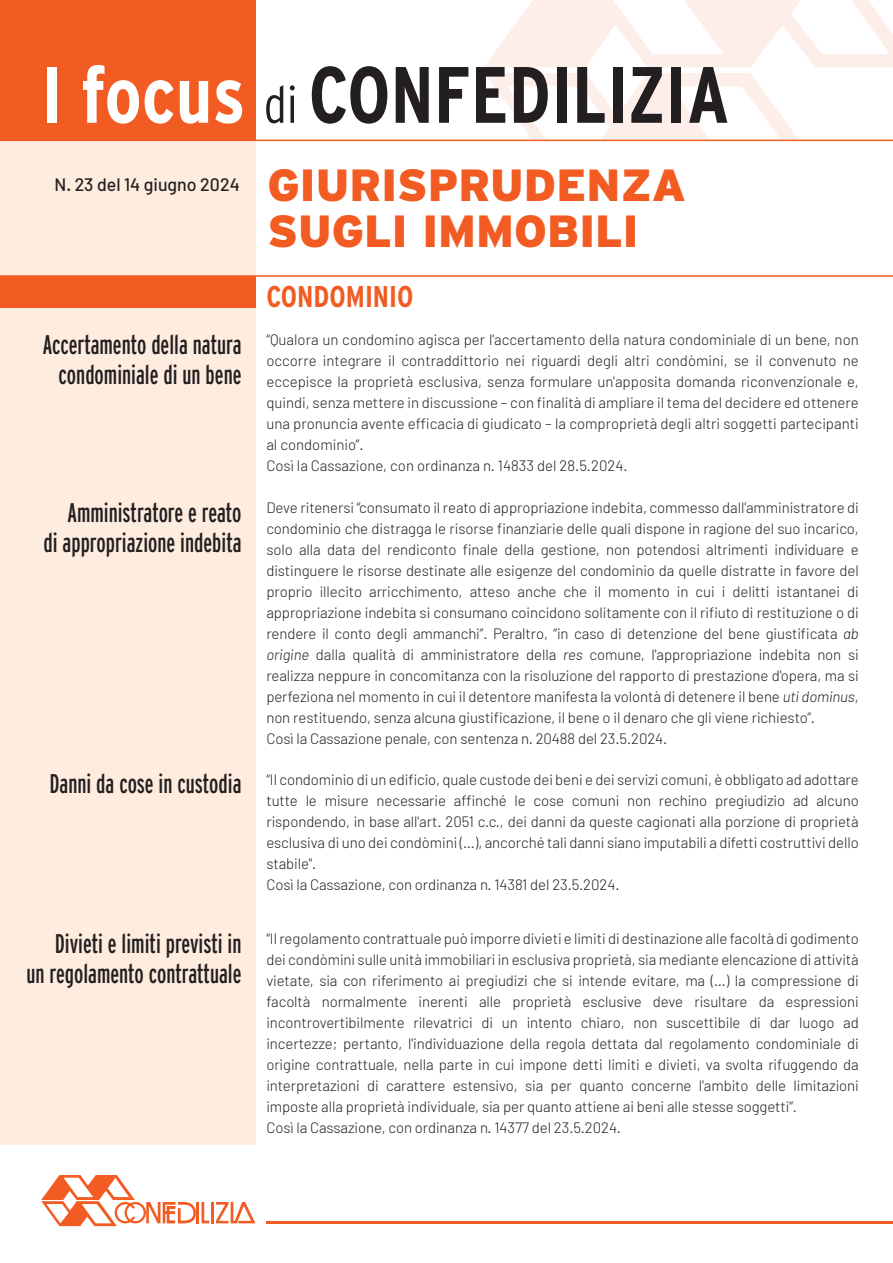
<style>
.page{position:relative;width:893px;height:1263px;background:#fff}
.page>*{position:absolute;margin:0;border:0;box-sizing:border-box;transform-origin:0 0}
.t1{font:700 condensed 79.65px "Interstate";color:#231f20}
.t2{font:900 45px/45.5px "Interstate";color:#f25b21}
.t3{font:700 condensed 30px "Interstate";color:#f25b21}
.t4{font:extra-condensed 27px/30.5px "Interstate";color:#231f20;text-align:right}
.t5{font:500 18px "Barlow";color:#231f20}
.t6{font:300 15px/21px "Barlow";letter-spacing:-.005em;color:#231f20}
.s1{color:#fff}
.s2{font-weight:300;font-size:51.75px}
.s3{font-style:italic}
</style>
<div class="page">
<div style="left:0;top:0;width:255px;height:1144px;background:#feecdf"></div>
<hr style="left:267px;top:1221px;width:626px;height:2px;background:#f25b21">
<hr style="left:196px;top:1202px;width:3px;height:21px;background:#f25b21">
<svg style="left:202px;top:1202px;width:7px;height:21px"></svg>
<hr style="left:211px;top:1202px;width:3px;height:21px;background:#f25b21">
<svg style="left:216px;top:1202px;width:39px;height:21px"></svg>
<svg style="left:41px;top:1175px;width:155px;height:51px"></svg>
<svg style="left:484px;top:0;width:409px;height:67px"></svg>
<svg style="left:485px;top:73px;width:313px;height:66px"></svg>
<div style="left:0;top:0;width:255px;height:140px;background:#f25b21"></div>
<hr style="left:0;top:140px;width:893px;height:1px;background:#f25b21">
<hr style="left:0;top:275px;width:893px;height:2px;background:#f25b21">
<div style="left:0;top:276px;width:255px;height:31px;background:#f25b21"></div>
<h1 class="t1" style="left:41px;top:50px;width:690px"><span class="s1">I focus</span> <span class="s2">di</span> CONFEDILIZIA</h1>
<p class="t5" style="left:54px;top:173px;width:187px">N. 23 del 14 giugno 2024</p>
<h2 class="t2" style="left:267px;top:162px;width:420px">GIURISPRUDENZA<br>SUGLI IMMOBILI</h2>
<h3 class="t3" style="left:266px;top:280px;width:149px">CONDOMINIO</h3>
<h3 class="t4" style="left:43px;top:329px;width:200px;text-align:center">Accertamento della natura condominiale di un bene</h3>
<p class="t6" style="left:266px;top:329px;width:594px">“Qualora un condomino agisca per l'accertamento della natura condominiale di un bene, non occorre integrare il contraddittorio nei riguardi degli altri condòmini, se il convenuto ne eccepisce la proprietà esclusiva, senza formulare un'apposita domanda riconvenzionale e, quindi, senza mettere in discussione – con finalità di ampliare il tema del decidere ed ottenere una pronuncia avente efficacia di giudicato – la comproprietà degli altri soggetti partecipanti al condominio”.<br>Così la Cassazione, con ordinanza n. 14833 del 28.5.2024.</p>
<h3 class="t4" style="left:44px;top:497px;width:200px">Amministratore e reato<br>di appropriazione indebita</h3>
<p class="t6" style="left:266px;top:497px;width:594px">Deve ritenersi “consumato il reato di appropriazione indebita, commesso dall'amministratore di condominio che distragga le risorse finanziarie delle quali dispone in ragione del suo incarico, solo alla data del rendiconto finale della gestione, non potendosi altrimenti individuare e distinguere le risorse destinate alle esigenze del condominio da quelle distratte in favore del proprio illecito arricchimento, atteso anche che il momento in cui i delitti istantanei di appropriazione indebita si consumano coincidono solitamente con il rifiuto di restituzione o di rendere il conto degli ammanchi”. Peraltro, “in caso di detenzione del bene giustificata <span class="s3">ab origine</span> dalla qualità di amministratore della <span class="s3">res</span> comune, l'appropriazione indebita non si realizza neppure in concomitanza con la risoluzione del rapporto di prestazione d'opera, ma si perfeziona nel momento in cui il detentore manifesta la volontà di detenere il bene <span class="s3">uti dominus</span>, non restituendo, senza alcuna giustificazione, il bene o il denaro che gli viene richiesto”.<br>Così la Cassazione penale, con sentenza n. 20488 del 23.5.2024.</p>
<h3 class="t4" style="left:49px;top:768px;width:194px">Danni da cose in custodia</h3>
<p class="t6" style="left:266px;top:768px;width:594px">“Il condominio di un edificio, quale custode dei beni e dei servizi comuni, è obbligato ad adottare tutte le misure necessarie affinché le cose comuni non rechino pregiudizio ad alcuno rispondendo, in base all'art. 2051 c.c., dei danni da queste cagionati alla porzione di proprietà esclusiva di uno dei condòmini (…), ancorché tali danni siano imputabili a difetti costruttivi dello stabile".<br>Così la Cassazione, con ordinanza n. 14381 del 23.5.2024.</p>
<h3 class="t4" style="left:26px;top:928px;width:217px">Divieti e limiti previsti in<br>un regolamento contrattuale</h3>
<p class="t6" style="left:266px;top:928px;width:594px">“Il regolamento contrattuale può imporre divieti e limiti di destinazione alle facoltà di godimento dei condòmini sulle unità immobiliari in esclusiva proprietà, sia mediante elencazione di attività vietate, sia con riferimento ai pregiudizi che si intende evitare, ma (…) la compressione di facoltà normalmente inerenti alle proprietà esclusive deve risultare da espressioni incontrovertibilmente rilevatrici di un intento chiaro, non suscettibile di dar luogo ad incertezze; pertanto, l'individuazione della regola dettata dal regolamento condominiale di origine contrattuale, nella parte in cui impone detti limiti e divieti, va svolta rifuggendo da interpretazioni di carattere estensivo, sia per quanto concerne l'ambito delle limitazioni imposte alla proprietà individuale, sia per quanto attiene ai beni alle stesse soggetti”.<br>Così la Cassazione, con ordinanza n. 14377 del 23.5.2024.</p>
</div>
